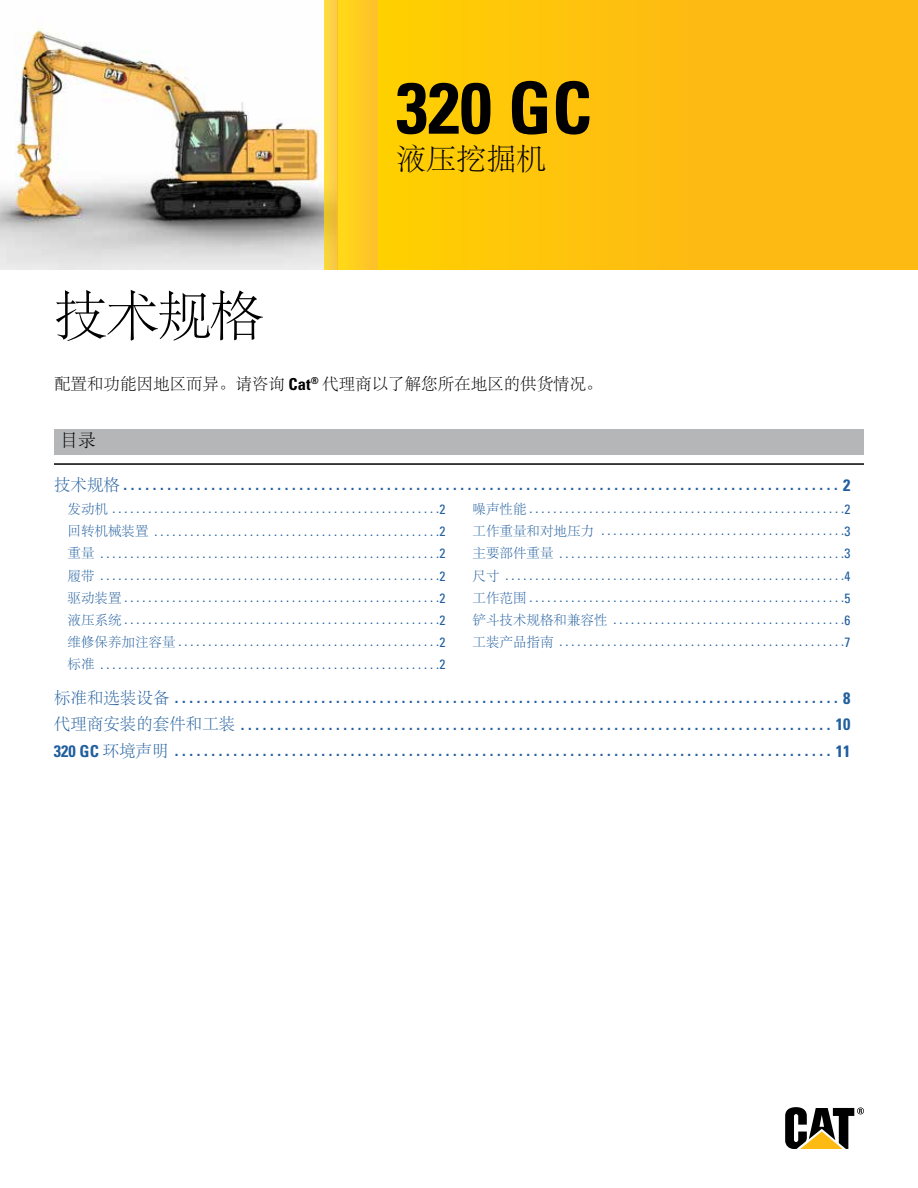
<style>
.page{position:relative;width:918px;height:1188px;background:#fff}
.page>*{position:absolute;margin:0;border:0;box-sizing:border-box;transform-origin:0 0}
.t1{font:700 condensed 72px "Univers LT Std";color:#000}
.t2{font:300 54px "Adobe Song Std";color:#000}
.t3{font:300 30px "Adobe Song Std";color:#000}
.t4{font:300 18px "Adobe Song Std";color:#000}
.t5{font:700 condensed 16.5px/26.7px "Univers LT Std";color:#215e9e;text-align:justify}
.t6{font:300 16.5px "Adobe Song Std";color:#000}
.t7{font:condensed 13.5px/22.2px "Univers LT Std";color:#215e9e;text-align:justify}
.s1{font-family:"Univers LT Std";font-weight:700;font-stretch:condensed}
.s2{font-family:"Adobe Song Std";font-weight:300;font-stretch:normal}
</style>
<div class="page">
<img style="left:0;top:28px;width:324px;height:242px">
<div style="left:378px;top:0;width:540px;height:270px;background:linear-gradient(to right,#ffcd04,#fdb517)"></div>
<div style="left:338px;top:0;width:40px;height:270px;background:#ffcd21"></div>
<svg style="left:324px;top:0;width:14px;height:270px"></svg>
<svg style="left:785px;top:1107px;width:79px;height:42px"></svg>
<div style="left:54px;top:429px;width:810px;height:26px;background:#b4b6b8"></div>
<hr style="left:54px;top:463px;width:810px;height:2px;background:#000">
<h2 class="t2" style="left:54px;top:287px;width:211px">技术规格</h2>
<h1 class="t1" style="left:396px;top:64px;width:197px">320 GC</h1>
<h3 class="t3" style="left:396px;top:143px;width:151px">液压挖掘机</h3>
<p class="t6" style="left:54px;top:375px;width:550px">配置和功能因地区而异。请咨询 <span class="s1">Cat</span><sup>®</sup> 代理商以了解您所在地区的供货情况。</p>
<h3 class="t4" style="left:60px;top:431px;width:37px">目录</h3>
<p class="t5" style="left:54px;top:471px;width:798px"><span class="s2">技术规格</span> . . . . . . . . . . . . . . . . . . . . . . . . . . . . . . . . . . . . . . . . . . . . . . . . . . . . . . . . . . . . . . . . . . . . . . . . . . . . . . . . . . . . . . . . . . . . . . . . . . 2</p>
<p class="t7" style="left:68px;top:497px;width:379px"><span class="s2">发动机</span> . . . . . . . . . . . . . . . . . . . . . . . . . . . . . . . . . . . . . . . . . . . . . . . . . . . . . . 2<span class="s2">回转机械装置</span>................................................2<span class="s2">重量</span>.........................................................2<span class="s2">履带</span>.........................................................2<span class="s2">驱动装置</span> . . . . . . . . . . . . . . . . . . . . . . . . . . . . . . . . . . . . . . . . . . . . . . . . . . . . 2<span class="s2">液压系统</span> . . . . . . . . . . . . . . . . . . . . . . . . . . . . . . . . . . . . . . . . . . . . . . . . . . . . 2<span class="s2">维修保养加注容量</span> . . . . . . . . . . . . . . . . . . . . . . . . . . . . . . . . . . . . . . . . . . . 2<span class="s2">标准</span>.........................................................2</p>
<p class="t7" style="left:472px;top:497px;width:379px"><span class="s2">噪声性能</span> . . . . . . . . . . . . . . . . . . . . . . . . . . . . . . . . . . . . . . . . . . . . . . . . . . . . 2<span class="s2">工作重量和对地压力</span> . . . . . . . . . . . . . . . . . . . . . . . . . . . . . . . . . . . . . . . . 3<span class="s2">主要部件重量</span>................................................3<span class="s2">尺寸</span>.........................................................4<span class="s2">工作范围</span> . . . . . . . . . . . . . . . . . . . . . . . . . . . . . . . . . . . . . . . . . . . . . . . . . . . . 5<span class="s2">铲斗技术规格和兼容性</span>.......................................6<span class="s2">工装产品指南</span>................................................7</p>
<p class="t5" style="left:54px;top:684px;width:798px"><span class="s2">标准和选装设备</span> . . . . . . . . . . . . . . . . . . . . . . . . . . . . . . . . . . . . . . . . . . . . . . . . . . . . . . . . . . . . . . . . . . . . . . . . . . . . . . . . . . . . . . . . . . . 8<span class="s2">代理商安装的套件和工装</span> . . . . . . . . . . . . . . . . . . . . . . . . . . . . . . . . . . . . . . . . . . . . . . . . . . . . . . . . . . . . . . . . . . . . . . . . . . . . . . . . . 10<br>320 GC <span class="s2">环境声明</span> . . . . . . . . . . . . . . . . . . . . . . . . . . . . . . . . . . . . . . . . . . . . . . . . . . . . . . . . . . . . . . . . . . . . . . . . . . . . . . . . . . . . . . . . . . 11</p>
</div>
